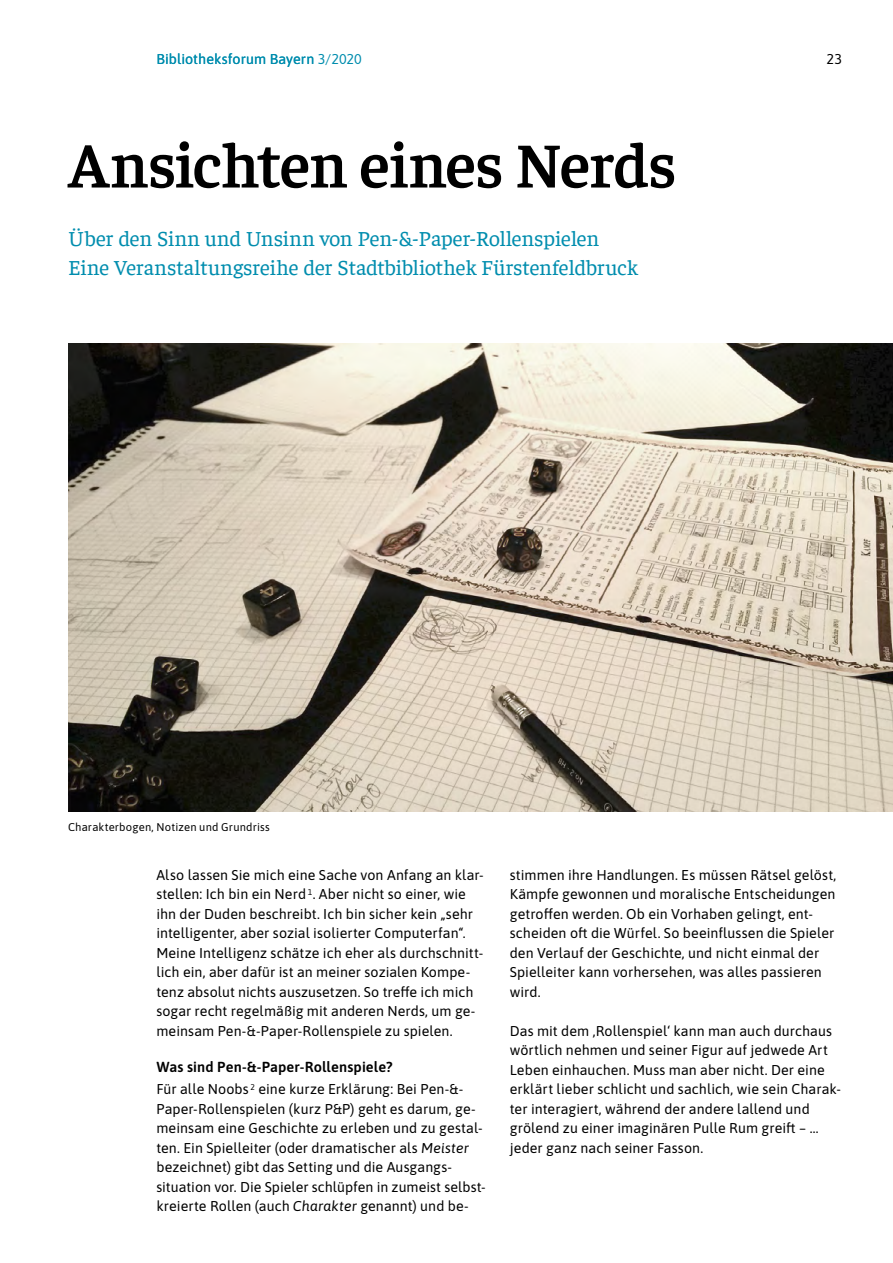
<style>
.page{position:relative;width:893px;height:1263px;background:#fff}
.page>*{position:absolute;margin:0;border:0;box-sizing:border-box;transform-origin:0 0}
._1_Headline_43{font:600 64.5px "Faustina";letter-spacing:-.02em;color:#000}
._2_Subline_14_5_blau{font:21.75px/29.2px "Faustina";letter-spacing:-.005em;color:#008dae}
._4_Zwischenueberschi{font:600 14.55px "Asap";letter-spacing:.01em;color:#000}
._3_Copytext_9_5{font:14.25px/19.5px "Asap";letter-spacing:.005em;color:#000}
._11_Kolumnentitel{font:14.25px "Asap";letter-spacing:.005em;color:#008dae}
._7_Anmerkung_BU{font:11.25px "Asap";letter-spacing:.015em;color:#000}
.s1{font-style:italic}
</style>
<div class="page">
<img style="left:68px;top:344px;width:825px;height:468px">
<p class="_11_Kolumnentitel" style="left:156px;top:49px;width:207px">Bibliotheksforum Bayern 3/2020</p>
<p class="_1_Headline_43" style="left:68px;top:121px;width:609px">Ansichten eines Nerds</p>
<p class="_2_Subline_14_5_blau" style="left:68px;top:222px;width:571px">Über den Sinn und Unsinn von Pen-&amp;-Paper-Rollenspielen<br>Eine Veranstaltungsreihe der Stadtbibliothek Fürstenfeldbruck</p>
<p class="_3_Copytext_9_5" style="left:826px;top:48px;width:17px">23</p>
<p class="_7_Anmerkung_BU" style="left:68px;top:819px;width:203px">Charakterbogen, Notizen und Grundriss</p>
<p class="_3_Copytext_9_5" style="left:156px;top:864px;width:329px">Also lassen Sie mich eine Sache von Anfang an klar&shy;stellen: Ich bin ein Nerd <sup>1</sup>. Aber nicht so einer, wie ihn der Duden beschreibt. Ich bin sicher kein „sehr intelligenter, aber sozial isolierter Computerfan“.<br>Meine Intelligenz schätze ich eher als durchschnitt&shy;lich ein, aber dafür ist an meiner sozialen Kompe&shy;tenz absolut nichts auszusetzen. So treffe ich mich sogar recht regelmäßig mit anderen Nerds, um ge&shy;meinsam Pen-&amp;-Paper-Rollenspiele zu spielen.</p>
<p class="_4_Zwischenueberschi" style="left:156px;top:1056px;width:238px">Was sind Pen-&amp;-Paper-Rollenspiele?</p>
<p class="_3_Copytext_9_5" style="left:156px;top:1079px;width:331px">Für alle Noobs <sup>2</sup> eine kurze Erklärung: Bei Pen-&amp;- Paper-Rollenspielen (kurz P&amp;P) geht es darum, ge&shy;meinsam eine Geschichte zu erleben und zu gestal&shy;ten. Ein Spielleiter (oder dramatischer als <span class="s1">Meister </span>bezeichnet) gibt das Setting und die Ausgangs&shy;situation vor. Die Spieler schlüpfen in zumeist selbst&shy;kreierte Rollen (auch <span class="s1">Charakter</span> genannt) und be-</p>
<p class="_3_Copytext_9_5" style="left:510px;top:864px;width:328px">stimmen ihre Handlungen. Es müssen Rätsel gelöst, Kämpfe gewonnen und moralische Entscheidungen getroffen werden. Ob ein Vorhaben gelingt, ent&shy;scheiden oft die Würfel. So beeinflussen die Spieler den Verlauf der Geschichte, und nicht einmal der Spielleiter kann vorhersehen, was alles passieren wird.</p>
<p class="_3_Copytext_9_5" style="left:510px;top:1020px;width:333px">Das mit dem ,Rollenspiel‘ kann man auch durchaus wörtlich nehmen und seiner Figur auf jedwede Art Leben einhauchen. Muss man aber nicht. Der eine erklärt lieber schlicht und sachlich, wie sein Charak&shy;ter interagiert, während der andere lallend und grölend zu einer imaginären Pulle Rum greift – … jeder ganz nach seiner Fasson.</p>
</div>
